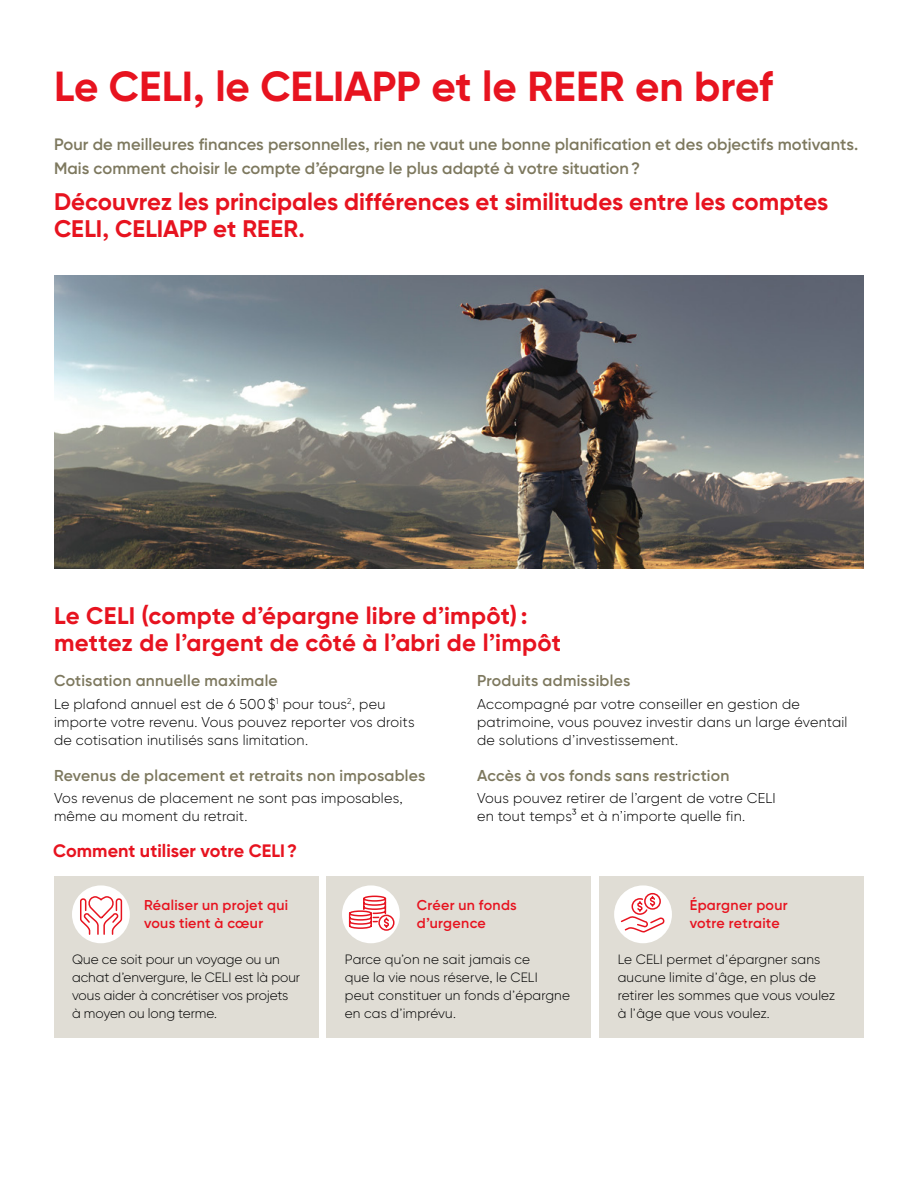
<style>
.page{position:relative;width:918px;height:1188px;background:#fff}
.page>*{position:absolute;margin:0;border:0;box-sizing:border-box;transform-origin:0 0}
.t1{font:700 42px "Gilroy BN";letter-spacing:-.005em;color:#e7131f}
.t2{font:700 24px/27px "Gilroy BN";color:#e7131f}
.t3{font:700 18px "Gilroy BN";color:#e7131f}
.t4{font:600 16.5px/24px "Gilroy BN";letter-spacing:.005em;color:#7d785e}
.t5{font:600 15.75px "Gilroy BN";letter-spacing:.015em;color:#7d785e}
.t6{font:300 14.25px/18px "Gilroy BN";letter-spacing:.015em;color:#000}
.t7{font:600 14.25px/18px "Gilroy BN";letter-spacing:.02em;color:#e7131f}
.t8{font:300 13.5px/18px "Gilroy BN";letter-spacing:.005em;color:#000}
</style>
<div class="page">
<div style="left:54px;top:876px;width:264px;height:162px;background:#e0ddd5"></div>
<div style="left:327px;top:876px;width:264px;height:162px;background:#e0ddd5"></div>
<div style="left:600px;top:876px;width:264px;height:162px;background:#e0ddd5"></div>
<div style="left:72px;top:885px;width:58px;height:58px;background:#fff;border-radius:50%"></div>
<svg style="left:79px;top:896px;width:44px;height:40px"></svg>
<div style="left:342px;top:885px;width:58px;height:58px;background:#fff;border-radius:50%"></div>
<div style="left:614px;top:885px;width:58px;height:58px;background:#fff;border-radius:50%"></div>
<div style="left:644px;top:893px;width:17px;height:17px;border:2px solid #e7131f;border-radius:50%"></div>
<svg style="left:620px;top:895px;width:44px;height:37px"></svg>
<svg style="left:348px;top:895px;width:47px;height:36px"></svg>
<img style="left:54px;top:275px;width:810px;height:293px">
<h1 class="t1" style="left:54px;top:60px;width:721px">Le CELI, le CELIAPP et le REER en bref</h1>
<p class="t4" style="left:54px;top:132px;width:806px">Pour de meilleures finances personnelles, rien ne vaut une bonne planification et des objectifs motivants.<br>Mais comment choisir le compte d’épargne le plus adapté à votre situation?</p>
<h2 class="t2" style="left:54px;top:188px;width:776px">Découvrez les principales différences et similitudes entre les comptes<br>CELI, CELIAPP et REER.</h2>
<h2 class="t2" style="left:54px;top:602px;width:509px">Le CELI (compte d’épargne libre d’impôt): mettez de l’argent de côté à l’abri de l’impôt</h2>
<p class="t5" style="left:54px;top:671px;width:225px">Cotisation annuelle maximale</p>
<p class="t6" style="left:54px;top:695px;width:362px">Le plafond annuel est de 6 500$<sup>1</sup> pour tous<sup>2</sup>, peu importe votre revenu. Vous pouvez reporter vos droits de cotisation inutilisés sans limitation.</p>
<p class="t5" style="left:54px;top:765px;width:373px">Revenus de placement et retraits non imposables</p>
<p class="t6" style="left:54px;top:789px;width:350px">Vos revenus de placement ne sont pas imposables, même au moment du retrait.</p>
<p class="t5" style="left:477px;top:671px;width:155px">Produits admissibles</p>
<p class="t6" style="left:477px;top:695px;width:372px">Accompagné par votre conseiller en gestion de patrimoine, vous pouvez investir dans un large éventail de solutions d’investissement.</p>
<p class="t5" style="left:477px;top:765px;width:254px">Accès à vos fonds sans restriction</p>
<p class="t6" style="left:477px;top:789px;width:300px">Vous pouvez retirer de l’argent de votre CELI en tout temps3 et à n’importe quelle fin.</p>
<p class="t3" style="left:53px;top:839px;width:246px">Comment utiliser votre CELI?</p>
<p class="t7" style="left:144px;top:896px;width:146px">Réaliser un projet qui vous tient à cœur</p>
<p class="t8" style="left:72px;top:950px;width:230px">Que ce soit pour un voyage ou un achat d’envergure, le CELI est là pour vous aider à concrétiser vos projets à moyen ou long terme.</p>
<p class="t7" style="left:417px;top:896px;width:102px">Créer un fonds d’urgence</p>
<p class="t8" style="left:345px;top:950px;width:227px">Parce qu’on ne sait jamais ce<br>que la vie nous réserve, le CELI peut constituer un fonds d’épargne en cas d’imprévu.</p>
<p class="t7" style="left:690px;top:896px;width:100px">Épargner pour votre retraite</p>
<p class="t8" style="left:618px;top:950px;width:219px">Le CELI permet d’épargner sans aucune limite d’âge, en plus de retirer les sommes que vous voulez à l’âge que vous voulez.</p>
</div>
